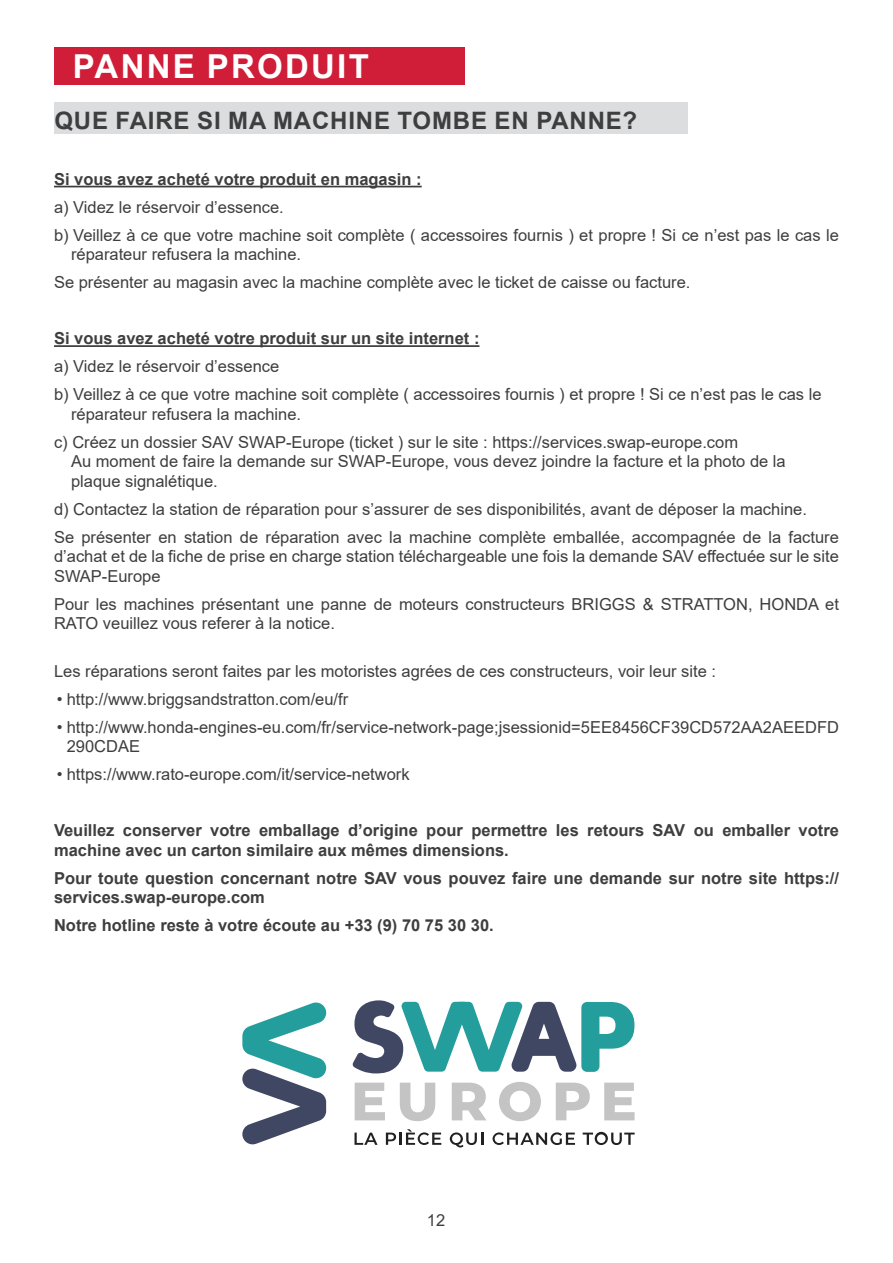
<style>
.page{position:relative;width:893px;height:1263px;background:#fff}
.page>*{position:absolute;margin:0;border:0;box-sizing:border-box;transform-origin:0 0}
.t1{font:700 33px "Arial";letter-spacing:.07em;color:#fff}
.t2{font:700 24px "Arial";letter-spacing:.035em;color:#3e3e3f}
.texts{font:16.5px/19.5px "Arial";color:#3e3e3f}
.texts-2{font:700 16.5px/19.5px "Arial";color:#3e3e3f}
</style>
<div class="page">
<div style="left:54px;top:48px;width:410px;height:37px;background:#d01e39"></div>
<div style="left:54px;top:103px;width:634px;height:31px;background:#dcdddf"></div>
<hr style="left:54px;top:186px;width:368px;height:1px;background:#3e3e3f">
<hr style="left:54px;top:345px;width:425px;height:2px;background:#3e3e3f">
<svg style="left:242px;top:1002px;width:84px;height:143px"></svg>
<svg style="left:354px;top:1132px;width:24px;height:13px"></svg>
<svg style="left:386px;top:1129px;width:55px;height:16px"></svg>
<svg style="left:450px;top:1132px;width:33px;height:15px"></svg>
<svg style="left:492px;top:1132px;width:83px;height:13px"></svg>
<svg style="left:583px;top:1132px;width:52px;height:13px"></svg>
<svg style="left:355px;top:1082px;width:30px;height:38px"></svg>
<svg style="left:400px;top:1082px;width:35px;height:39px"></svg>
<svg style="left:452px;top:1082px;width:34px;height:38px"></svg>
<svg style="left:499px;top:1082px;width:42px;height:39px"></svg>
<svg style="left:556px;top:1082px;width:34px;height:38px"></svg>
<svg style="left:604px;top:1082px;width:30px;height:38px"></svg>
<svg style="left:352px;top:1000px;width:282px;height:73px"></svg>
<h1 class="t1" style="left:73px;top:43px;width:298px">PANNE PRODUIT</h1>
<p class="t2" style="left:54px;top:103px;width:584px">QUE FAIRE SI MA MACHINE TOMBE EN PANNE?</p>
<p class="texts-2" style="left:54px;top:169px;width:369px">Si vous avez acheté votre produit en magasin :</p>
<p class="texts" style="left:54px;top:197px;width:231px">a) Videz le réservoir d’essence.</p>
<p class="texts" style="left:71px;top:225px;width:769px;text-indent:-17px">b) Veillez à ce que votre machine soit complète ( accessoires fournis ) et propre ! Si ce n’est pas le cas le réparateur refusera la machine.</p>
<p class="texts" style="left:54px;top:273px;width:638px">Se présenter au magasin avec la machine complète avec le ticket de caisse ou facture.</p>
<p class="texts-2" style="left:54px;top:329px;width:427px">Si vous avez acheté votre produit sur un site internet :</p>
<p class="texts" style="left:54px;top:357px;width:227px">a) Videz le réservoir d’essence</p>
<p class="texts" style="left:71px;top:385px;width:752px;text-indent:-17px">b) Veillez à ce que votre machine soit complète ( accessoires fournis ) et propre ! Si ce n’est pas le cas le réparateur refusera la machine.</p>
<p class="texts" style="left:71px;top:432px;width:716px;text-indent:-17px">c) Créez un dossier SAV SWAP-Europe (ticket ) sur le site : https://services.swap-europe.com<br>Au moment de faire la demande sur SWAP-Europe, vous devez joindre la facture et la photo de la plaque signalétique.</p>
<p class="texts" style="left:54px;top:499px;width:754px">d) Contactez la station de réparation pour s’assurer de ses disponibilités, avant de déposer la machine.</p>
<p class="texts" style="left:54px;top:527px;width:786px;text-align:justify">Se présenter en station de réparation avec la machine complète emballée, accompagnée de la facture d’achat et de la fiche de prise en charge station téléchargeable une fois la demande SAV effectuée sur le site SWAP-Europe</p>
<p class="texts" style="left:54px;top:594px;width:786px">Pour les machines présentant une panne de moteurs constructeurs BRIGGS &amp; STRATTON, HONDA et<br>RATO veuillez vous referer à la notice.</p>
<p class="texts" style="left:54px;top:661px;width:664px">Les réparations seront faites par les motoristes agrées de ces constructeurs, voir leur site :</p>
<p class="texts" style="left:57px;top:689px;width:293px">• http://www.briggsandstratton.com/eu/fr</p>
<p class="texts" style="left:67px;top:717px;width:774px;text-indent:-10px">• http://www.honda-engines-eu.com/fr/service-network-page;jsessionid=5EE8456CF39CD572AA2AEEDFD<br>290CDAE</p>
<p class="texts" style="left:57px;top:765px;width:354px">• https://www.rato-europe.com/it/service-network</p>
<p class="texts-2" style="left:54px;top:821px;width:786px">Veuillez conserver votre emballage d’origine pour permettre les retours SAV ou emballer votre machine avec un carton similaire aux mêmes dimensions.</p>
<p class="texts-2" style="left:54px;top:869px;width:786px">Pour toute question concernant notre SAV vous pouvez faire une demande sur notre site https:// services.swap-europe.com</p>
<p class="texts-2" style="left:54px;top:916px;width:441px">Notre hotline reste à votre écoute au +33 (9) 70 75 30 30.</p>
<p class="texts" style="left:427px;top:1211px;width:20px">12</p>
</div>
